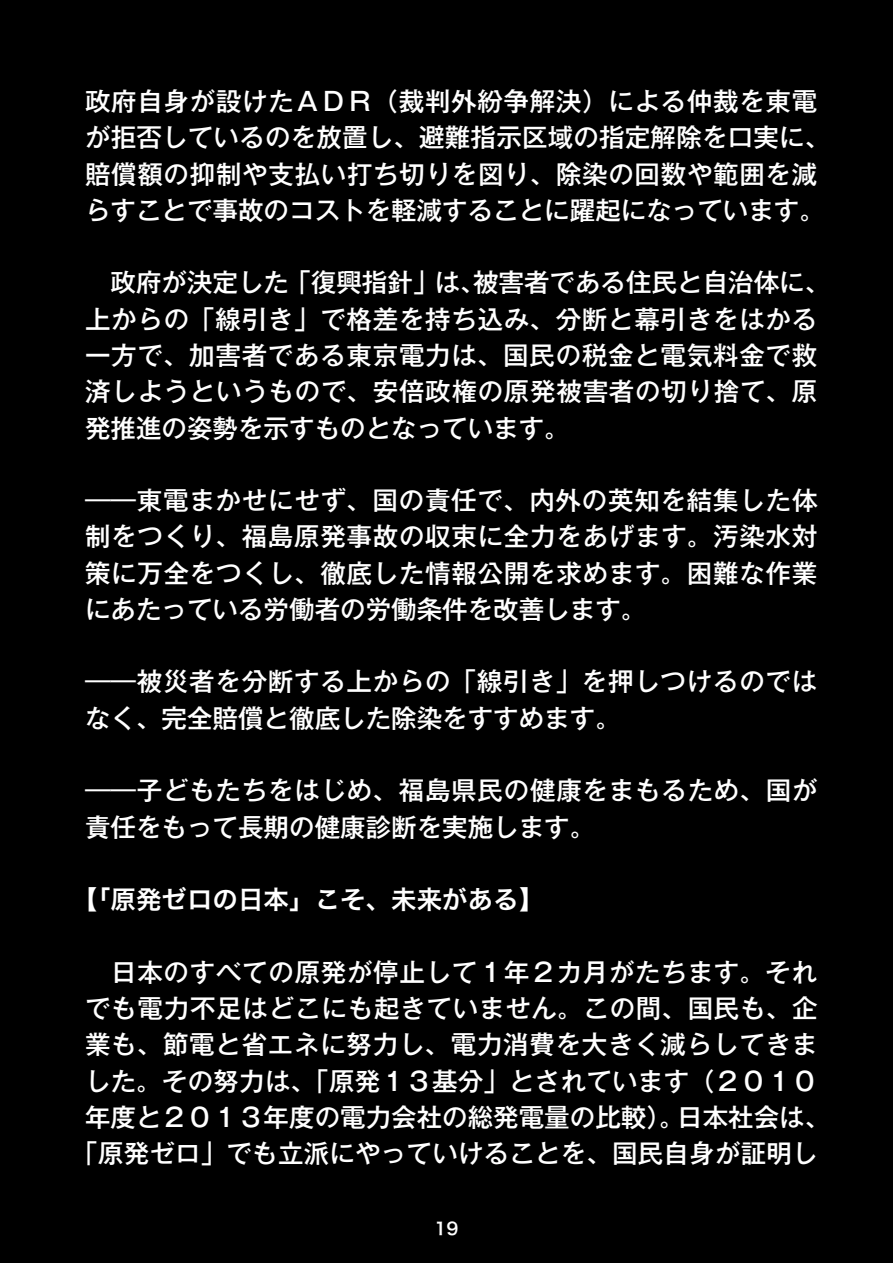
<style>
.page{position:relative;width:893px;height:1263px;background:#000}
.page>*{position:absolute;margin:0;border:0;box-sizing:border-box;transform-origin:0 0}
.t1{font:500 25.5px/36.3px "Gothic MB101 Pro";letter-spacing:.025em;color:#fff}
.t2{font:25.5px "Hira Kaku Pro W6";color:#fff}
.t3{font:16.95px "Hira Kaku Pro W6";color:#fff}
</style>
<div class="page">
<p class="t1" style="left:85px;top:80px;width:747px">政府自身が設けたＡＤＲ（裁判外紛争解決）による仲裁を東電が拒否しているのを放置し、避難指示区域の指定解除を口実に、賠償額の抑制や支払い打ち切りを図り、除染の回数や範囲を減らすことで事故のコストを軽減することに躍起になっています。</p>
<p class="t1" style="left:85px;top:261px;width:747px">　政府が決定した「復興指針」は、被害者である住民と自治体に、上からの「線引き」で格差を持ち込み、分断と幕引きをはかる一方で、加害者である東京電力は、国民の税金と電気料金で救済しようというもので、安倍政権の原発被害者の切り捨て、原発推進の姿勢を示すものとなっています。</p>
<p class="t1" style="left:85px;top:479px;width:734px;text-align:justify">――東電まかせにせず、国の責任で、内外の英知を結集した体制をつくり、福島原発事故の収束に全力をあげます。汚染水対策に万全をつくし、徹底した情報公開を求めます。困難な作業にあたっている労働者の労働条件を改善します。</p>
<p class="t1" style="left:85px;top:660px;width:734px">――被災者を分断する上からの「線引き」を押しつけるのではなく、完全賠償と徹底した除染をすすめます。</p>
<p class="t1" style="left:85px;top:769px;width:734px">――子どもたちをはじめ、福島県民の健康をまもるため、国が責任をもって長期の健康診断を実施します。</p>
<p class="t2" style="left:72px;top:876px;width:473px">【「原発ゼロの日本」こそ、未来がある】</p>
<p class="t1" style="left:72px;top:951px;width:759px;text-align:center">　日本のすべての原発が停止して１年２カ月がたちます。それでも電力不足はどこにも起きていません。この間、国民も、企業も、節電と省エネに努力し、電力消費を大きく減らしてきました。その努力は、「原発１３基分」とされています（２０１０年度と２０１３年度の電力会社の総発電量の比較）。日本社会は、「原発ゼロ」でも立派にやっていけることを、国民自身が証明し</p>
<p class="t3" style="left:434px;top:1213px;width:26px">19</p>
</div>
